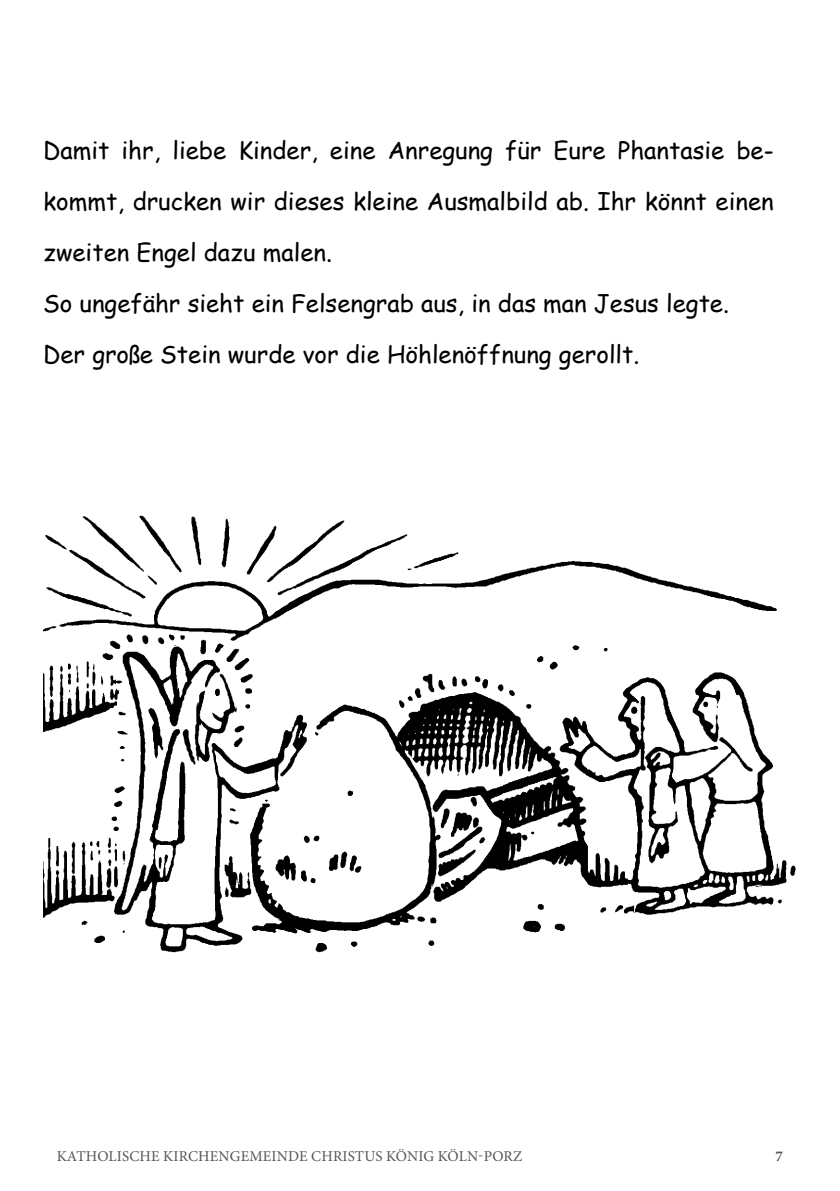
<style>
.page{position:relative;width:840px;height:1191px;background:#fff}
.page>*{position:absolute;margin:0;border:0;box-sizing:border-box;transform-origin:0 0}
.t1{font:24px/51px "Comic Sans MS";color:#000}
.t2{font:15px "Minion Pro";letter-spacing:.01em;color:#565656}
.t3{font:700 15px "Minion Pro";color:#565656}
</style>
<div class="page">
<img style="left:43px;top:515px;width:753px;height:438px">
<p class="t1" style="left:43px;top:124px;width:731px">Damit ihr, liebe Kinder, eine Anregung für Eure Phantasie be&shy;kommt, drucken wir dieses kleine Ausmalbild ab. Ihr könnt einen zweiten Engel dazu malen.<br>So ungefähr sieht ein Felsengrab aus, in das man Jesus legte.<br>Der große Stein wurde vor die Höhlenöffnung gerollt.</p>
<p class="t2" style="left:57px;top:1146px;width:466px">KATHOLISCHE KIRCHENGEMEINDE CHRISTUS KÖNIG KÖLN-PORZ</p>
<p class="t3" style="left:775px;top:1145px;width:9px">7</p>
</div>
